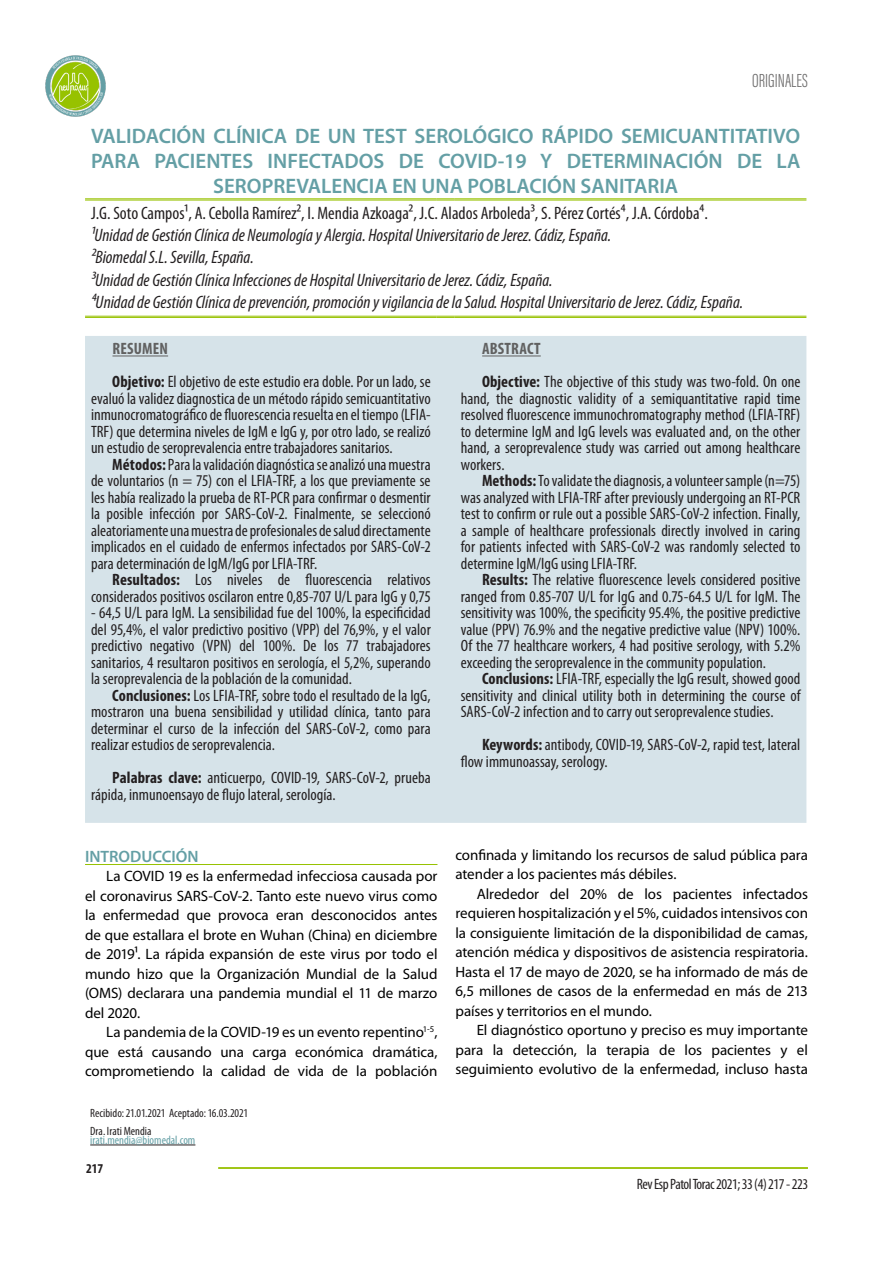
<style>
.page{position:relative;width:893px;height:1263px;background:#fff}
.page>*{position:absolute;margin:0;border:0;box-sizing:border-box;transform-origin:0 0}
.TÍTULOS{font:600 21px/25.2px "Myriad Pro";color:#649fa5;text-align:center}
.t1{font:19.5px "Acumin Variable Concept";letter-spacing:-.3em;color:#6f6e6e}
.AUTORES{font:italic condensed 18px "Myriad Pro";color:#231f20}
.AUTORES-2{font:condensed 18px "Myriad Pro";color:#231f20}
.RESUMEN_LIGHT{font:condensed 16.5px/16.5px "Myriad Pro";color:#231f20;text-align:justify}
.RESUMEN{font:700 condensed 16.5px "Myriad Pro";letter-spacing:.01em;color:#616161}
.TITULO_INTERIOR{font:600 16.5px "Myriad Pro";color:#649fa5}
.TITULO_INTERIOR-2{font:15px/19.5px "Myriad Pro";letter-spacing:-.005em;color:#000;text-align:justify}
.t2{font:condensed 15px "Myriad Pro";letter-spacing:-.03em;color:#231f20}
.t3{font:700 condensed 13.5px "Myriad Pro";color:#231f20}
.GENERAL{font:condensed 12px "Myriad Pro";color:#231f20}
.GENERAL-2{font:condensed 12px "Myriad Pro";color:#649fa5}
.s1{font-weight:700}
</style>
<div class="page">
<hr style="left:218px;top:1167px;width:590px;height:2px;background:#97c200">
<div style="left:85px;top:336px;width:721px;height:487px;background:#d6e3e9"></div>
<hr style="left:85px;top:199px;width:352px;height:1px;background:#97c200">
<hr style="left:85px;top:200px;width:352px;height:1px;background:#97c200">
<svg style="left:437px;top:199px;width:18px;height:2px"></svg>
<hr style="left:455px;top:199px;width:351px;height:1px;background:#97c200">
<hr style="left:455px;top:200px;width:351px;height:1px;background:#97c200">
<hr style="left:85px;top:316px;width:352px;height:1px;background:#97c200">
<hr style="left:85px;top:317px;width:352px;height:1px;background:#97c200">
<svg style="left:437px;top:316px;width:18px;height:2px"></svg>
<hr style="left:455px;top:316px;width:351px;height:1px;background:#97c200">
<hr style="left:455px;top:317px;width:351px;height:1px;background:#97c200">
<hr style="left:112px;top:356px;width:56px;height:1px;background:#616161">
<hr style="left:482px;top:356px;width:59px;height:1px;background:#616161">
<hr style="left:90px;top:1145px;width:105px;height:1px;background:#231f20">
<img style="left:45px;top:55px;width:61px;height:62px">
<hr style="left:85px;top:864px;width:352px;height:1px;background:#97c200">
<p class="t1" style="left:752px;top:66px;width:63px">ORIGINALES</p>
<p class="TÍTULOS" style="left:91px;top:123px;width:711px">VALIDACIÓN CLÍNICA DE UN TEST SEROLÓGICO RÁPIDO SEMICUANTITATIVO<br>PARA PACIENTES INFECTADOS DE COVID-19 Y DETERMINACIÓN DE LA<br>SEROPREVALENCIA EN UNA POBLACIÓN SANITARIA</p>
<p class="AUTORES-2" style="left:91px;top:202px;width:618px">J.G. Soto Campos1, A. Cebolla Ramírez2, I. Mendia Azkoaga2, J.C. Alados Arboleda3, S. Pérez Cortés⁴, J.A. Córdoba⁴.</p>
<p class="AUTORES" style="left:91px;top:224px;width:522px">1Unidad de Gestión Clínica de Neumología y Alergia. Hospital Universitario de Jerez. Cádiz, España.</p>
<p class="AUTORES" style="left:91px;top:247px;width:164px">2Biomedal S.L. Sevilla, España.</p>
<p class="AUTORES" style="left:91px;top:269px;width:463px">3Unidad de Gestión Clínica Infecciones de Hospital Universitario de Jerez. Cádiz, España.</p>
<p class="AUTORES" style="left:91px;top:291px;width:654px">⁴Unidad de Gestión Clínica de prevención, promoción y vigilancia de la Salud. Hospital Universitario de Jerez. Cádiz, España.</p>
<p class="RESUMEN" style="left:112px;top:338px;width:57px">RESUMEN</p>
<p class="RESUMEN_LIGHT" style="left:91px;top:373px;width:341px;text-indent:21px"><span class="s1">Objetivo:</span> El objetivo de este estudio era doble. Por un lado, se evaluó la validez diagnostica de un método rápido semicuantitativo inmunocromatográfico de fluorescencia resuelta en el tiempo (LFIA-TRF) que determina niveles de IgM e IgG y, por otro lado, se realizó un estudio de seroprevalencia entre trabajadores sanitarios.</p>
<p class="RESUMEN_LIGHT" style="left:91px;top:456px;width:341px;text-indent:21px"><span class="s1">Métodos:</span> Para la validación diagnóstica se analizó una muestra de voluntarios (n = 75) con el LFIA-TRF, a los que previamente se les había realizado la prueba de RT-PCR para confirmar o desmentir la posible infección por SARS-CoV-2. Finalmente, se seleccionó aleatoriamente una muestra de profesionales de salud directamente implicados en el cuidado de enfermos infectados por SARS-CoV-2 para determinación de IgM/IgG por LFIA-TRF.</p>
<p class="RESUMEN_LIGHT" style="left:91px;top:571px;width:341px;text-align:right"><span class="s1">Resultados:</span> Los niveles de fluorescencia relativos considerados positivos oscilaron entre 0,85-707 U/L para IgG y 0,75</p>
<p class="RESUMEN_LIGHT" style="left:91px;top:604px;width:341px">- 64,5 U/L para IgM. La sensibilidad fue del 100%, la especificidad del 95,4%, el valor predictivo positivo (VPP) del 76,9%, y el valor predictivo negativo (VPN) del 100%. De los 77 trabajadores sanitarios, 4 resultaron positivos en serología, el 5,2%, superando la seroprevalencia de la población de la comunidad.</p>
<p class="RESUMEN_LIGHT" style="left:91px;top:687px;width:341px;text-indent:21px"><span class="s1">Conclusiones:</span> Los LFIA-TRF, sobre todo el resultado de la IgG, mostraron una buena sensibilidad y utilidad clínica, tanto para determinar el curso de la infección del SARS-CoV-2, como para realizar estudios de seroprevalencia.</p>
<p class="RESUMEN_LIGHT" style="left:91px;top:769px;width:341px;text-indent:21px"><span class="s1">Palabras clave:</span> anticuerpo, COVID-19, SARS-CoV-2, prueba rápida, inmunoensayo de flujo lateral, serología.</p>
<p class="RESUMEN" style="left:482px;top:338px;width:60px">ABSTRACT</p>
<p class="RESUMEN_LIGHT" style="left:461px;top:373px;width:341px;text-indent:21px"><span class="s1">Objective:</span> The objective of this study was two-fold. On one hand, the diagnostic validity of a semiquantitative rapid time resolved fluorescence immunochromatography method (LFIA-TRF) to determine IgM and IgG levels was evaluated and, on the other hand, a seroprevalence study was carried out among healthcare workers.</p>
<p class="RESUMEN_LIGHT" style="left:461px;top:472px;width:341px;text-indent:21px"><span class="s1">Methods:</span> To validate the diagnosis, a volunteer sample (n=75) was analyzed with LFIA-TRF after previously undergoing an RT-PCR test to confirm or rule out a possible SARS-CoV-2 infection. Finally, a sample of healthcare professionals directly involved in caring for patients infected with SARS-CoV-2 was randomly selected to determine IgM/IgG using LFIA-TRF.</p>
<p class="RESUMEN_LIGHT" style="left:461px;top:571px;width:341px;text-indent:21px"><span class="s1">Results:</span> The relative fluorescence levels considered positive ranged from 0.85-707 U/L for IgG and 0.75-64.5 U/L for IgM. The sensitivity was 100%, the specificity 95.4%, the positive predictive value (PPV) 76.9% and the negative predictive value (NPV) 100%.<br>Of the 77 healthcare workers, 4 had positive serology, with 5.2% exceeding the seroprevalence in the community population.</p>
<p class="RESUMEN_LIGHT" style="left:461px;top:670px;width:341px;text-indent:21px"><span class="s1">Conclusions:</span> LFIA-TRF, especially the IgG result, showed good sensitivity and clinical utility both in determining the course of SARS-CoV-2 infection and to carry out seroprevalence studies.</p>
<p class="RESUMEN_LIGHT" style="left:461px;top:736px;width:341px;text-indent:21px"><span class="s1">Keywords:</span> antibody, COVID-19, SARS-CoV-2, rapid test, lateral flow immunoassay, serology.</p>
<p class="TITULO_INTERIOR" style="left:85px;top:846px;width:115px">INTRODUCCIÓN</p>
<p class="TITULO_INTERIOR-2" style="left:85px;top:866px;width:354px;text-indent:21px">La COVID 19 es la enfermedad infecciosa causada por el coronavirus SARS-CoV-2. Tanto este nuevo virus como la enfermedad que provoca eran desconocidos antes de que estallara el brote en Wuhan (China) en diciembre de 20191. La rápida expansión de este virus por todo el mundo hizo que la Organización Mundial de la Salud (OMS) declarara una pandemia mundial el 11 de marzo del 2020.</p>
<p class="TITULO_INTERIOR-2" style="left:85px;top:1022px;width:354px;text-indent:21px">La pandemia de la COVID-19 es un evento repentino<sup>1-5</sup>, que está causando una carga económica dramática, comprometiendo la calidad de vida de la población</p>
<p class="GENERAL" style="left:90px;top:1105px;width:159px">Recibido: 21.01.2021 Aceptado: 16.03.2021</p>
<p class="GENERAL" style="left:90px;top:1123px;width:63px">Dra. Irati Mendia</p>
<p class="GENERAL-2" style="left:90px;top:1132px;width:107px">irati.mendia@biomedal.com</p>
<p class="t3" style="left:86px;top:1160px;width:19px">217</p>
<p class="TITULO_INTERIOR-2" style="left:455px;top:845px;width:354px">confinada y limitando los recursos de salud pública para atender a los pacientes más débiles.</p>
<p class="TITULO_INTERIOR-2" style="left:455px;top:884px;width:354px;text-indent:21px">Alrededor del 20% de los pacientes infectados requieren hospitalización y el 5%, cuidados intensivos con la consiguiente limitación de la disponibilidad de camas, atención médica y dispositivos de asistencia respiratoria.<br>Hasta el 17 de mayo de 2020, se ha informado de más de 6,5 millones de casos de la enfermedad en más de 213 países y territorios en el mundo.</p>
<p class="TITULO_INTERIOR-2" style="left:455px;top:1020px;width:354px;text-indent:21px">El diagnóstico oportuno y preciso es muy importante para la detección, la terapia de los pacientes y el seguimiento evolutivo de la enfermedad, incluso hasta</p>
<p class="t2" style="left:637px;top:1175px;width:173px">Rev Esp Patol Torac 2021; 33 (4) 217 - 223</p>
</div>
